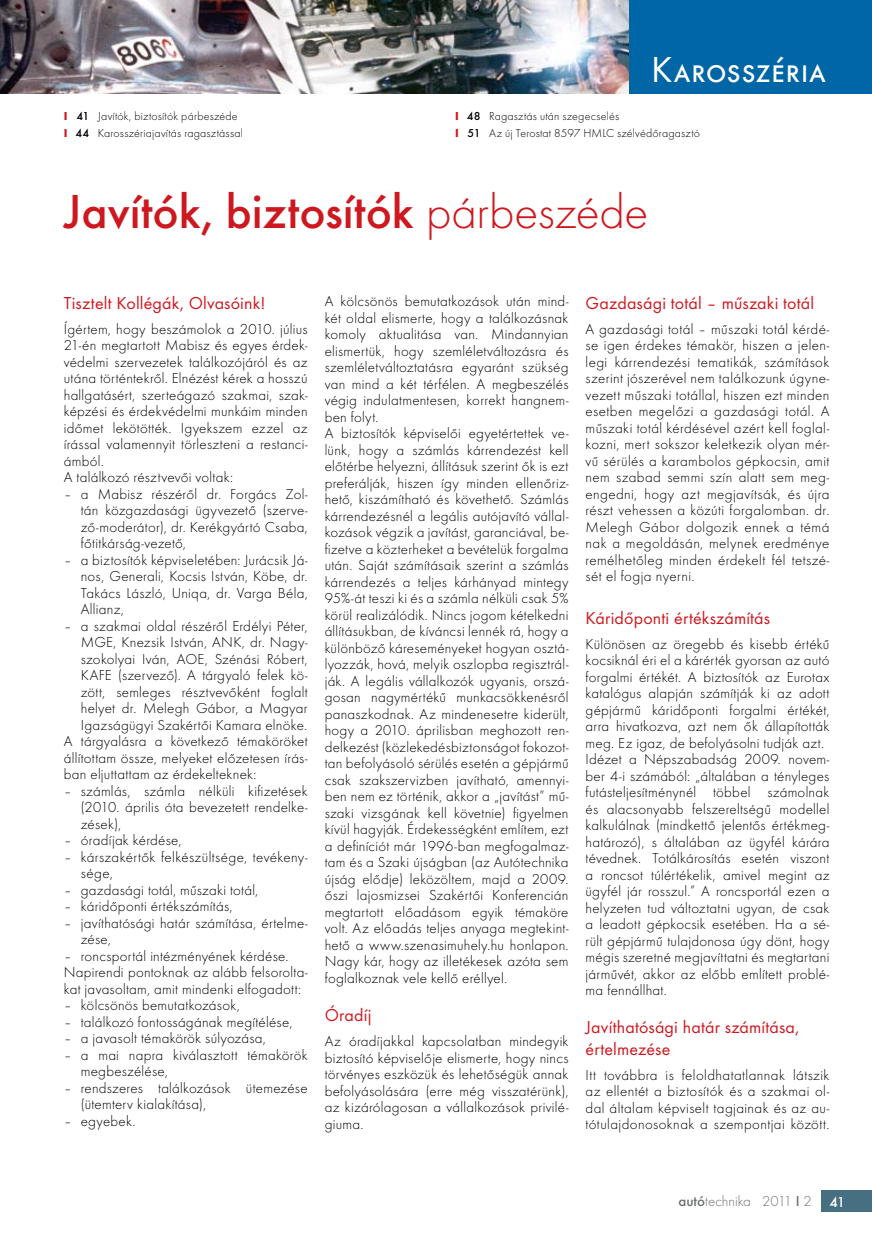
<style>
.page{position:relative;width:872px;height:1246px;background:#fff}
.page>*{position:absolute;margin:0;border:0;box-sizing:border-box;transform-origin:0 0}
.t1{font:500 49.5px "Futura TOT";letter-spacing:-.005em;color:#ce181f}
.t2{font:37.5px "Futura TOT Boo";color:#fff}
.t3{font:18px/21.6px "Futura TOT Boo";letter-spacing:.01em;color:#ce181f}
.t4{font:300 15px/16.5px "Futura TOT";letter-spacing:.015em;color:#000}
.t5{font:300 15px "Futura TOT";color:#6d6f71}
.t6{font:300 12px/16.5px "Futura TOT";letter-spacing:.015em;color:#000}
.s1{font-weight:700;color:#ce181f}
.s2{font-weight:500}
.s3{font-weight:300}
.s4{font-weight:500;color:#fff}
</style>
<div class="page">
<div style="left:821px;top:1191px;width:51px;height:21px;background:#467082"></div>
<img style="left:0;top:0;width:629px;height:94px">
<div style="left:629px;top:0;width:243px;height:94px;background:#0066a5"></div>
<p class="t2" style="left:651px;top:47px;width:176px">Karosszéria</p>
<p class="t6" style="left:64px;top:108px;width:181px"><span class="s1">I</span> <span class="s2">41</span> Javítók, biztosítók párbeszéde<br><span class="s1">I</span> <span class="s2">44</span> Karosszériajavítás ragasztással</p>
<p class="t6" style="left:455px;top:108px;width:246px"><span class="s1">I</span> <span class="s2">48</span> Ragasztás után szegecselés<br><span class="s1">I</span> <span class="s2">51</span> Az új Terostat 8597 HMLC szélvédőragasztó</p>
<p class="t1" style="left:64px;top:183px;width:586px">Javítók, biztosítók <span class="s3">párbeszéde</span></p>
<p class="t3" style="left:64px;top:292px;width:203px">Tisztelt Kollégák, Olvasóink!</p>
<p class="t4" style="left:64px;top:320px;width:245px">Ígértem, hogy beszámolok a 2010. július 21-én megtartott Mabisz és egyes érdek&shy;védelmi szervezetek találkozójáról és az utána történtekről. Elnézést kérek a hosszú hallgatásért, szerteágazó szakmai, szak&shy;képzési és érdekvédelmi munkáim minden időmet lekötötték. Igyekszem ezzel az írással valamennyit törleszteni a restanci&shy;ámból.<br>A találkozó résztvevői voltak:</p>
<p class="t4" style="left:81px;top:485px;width:228px;text-align:justify;text-indent:-17px">– a Mabisz részéről dr. Forgács Zol&shy;tán közgazdasági ügyvezető (szerve&shy;ző-moderátor), dr. Kerékgyártó Csaba, főtitkárság-vezető,</p>
<p class="t4" style="left:81px;top:551px;width:228px;text-align:justify;text-indent:-17px">– a biztosítók képviseletében: Jurácsik Já&shy;nos, Generali, Kocsis István, Köbe, dr.<br>Takács László, Uniqa, dr. Varga Béla, Allianz,</p>
<p class="t4" style="left:64px;top:617px;width:245px">– a szakmai oldal részéről Erdélyi Péter,</p>
<p class="t4" style="left:81px;top:634px;width:228px">MGE, Knezsik István, ANK, dr. Nagy-</p>
<p class="t4" style="left:81px;top:650px;width:228px">szokolyai Iván, AOE, Szénási Róbert,</p>
<p class="t4" style="left:81px;top:667px;width:228px">KAFE (szervező). A tárgyaló felek kö-</p>
<p class="t4" style="left:81px;top:683px;width:228px">zött, semleges résztvevőként foglalt</p>
<p class="t4" style="left:81px;top:700px;width:228px">helyet dr. Melegh Gábor, a Magyar</p>
<p class="t4" style="left:81px;top:716px;width:228px">Igazságügyi Szakértői Kamara elnöke.</p>
<p class="t4" style="left:64px;top:733px;width:245px">A tárgyalásra a következő témaköröket</p>
<p class="t4" style="left:64px;top:749px;width:245px">állítottam össze, melyeket előzetesen írás-</p>
<p class="t4" style="left:64px;top:766px;width:194px">ban eljuttattam az érdekelteknek:</p>
<p class="t4" style="left:81px;top:782px;width:228px;text-align:justify;text-indent:-17px">– számlás, számla nélküli kifizetések (2010. április óta bevezetett rendelke&shy;zések),</p>
<p class="t4" style="left:64px;top:832px;width:119px">– óradíjak kérdése,</p>
<p class="t4" style="left:81px;top:848px;width:228px;text-indent:-17px">– kárszakértők felkészültsége, tevékeny&shy;sége,</p>
<p class="t4" style="left:64px;top:881px;width:196px">– gazdasági totál, műszaki totál,</p>
<p class="t4" style="left:64px;top:898px;width:170px">– káridőponti értékszámítás,</p>
<p class="t4" style="left:81px;top:914px;width:228px;text-indent:-17px">– javíthatósági határ számítása, értelme&shy;zése,</p>
<p class="t4" style="left:64px;top:947px;width:245px">– roncsportál intézményének kérdése.<br>Napirendi pontoknak az alább felsorolta&shy;kat javasoltam, amit mindenki elfogadott:</p>
<p class="t4" style="left:64px;top:997px;width:177px">– kölcsönös bemutatkozások,</p>
<p class="t4" style="left:64px;top:1013px;width:230px">– találkozó fontosságának megítélése,</p>
<p class="t4" style="left:64px;top:1030px;width:203px">– a javasolt témakörök súlyozása,</p>
<p class="t4" style="left:81px;top:1046px;width:228px;text-indent:-17px">– a mai napra kiválasztott témakörök megbeszélése,</p>
<p class="t4" style="left:81px;top:1079px;width:228px;text-indent:-17px">– rendszeres találkozások ütemezése (ütemterv kialakítása),</p>
<p class="t4" style="left:64px;top:1112px;width:73px">– egyebek.</p>
<p class="t4" style="left:325px;top:293px;width:245px">A kölcsönös bemutatkozások után mind&shy;két oldal elismerte, hogy a találkozásnak komoly aktualitása van. Mindannyian elismertük, hogy szemléletváltozásra és szemléletváltoztatásra egyaránt szükség van mind a két térfélen. A megbeszélés végig indulatmentesen, korrekt hangnem&shy;ben folyt.<br>A biztosítók képviselői egyetértettek ve&shy;lünk, hogy a számlás kárrendezést kell előtérbe helyezni, állításuk szerint ők is ezt preferálják, hiszen így minden ellenőriz&shy;hető, kiszámítható és követhető. Számlás kárrendezésnél a legális autójavító vállal&shy;kozások végzik a javítást, garanciával, be&shy;fizetve a közterheket a bevételük forgalma után. Saját számításaik szerint a számlás kárrendezés a teljes kárhányad mintegy 95%-át teszi ki és a számla nélküli csak 5% körül realizálódik. Nincs jogom kételkedni állításukban, de kíváncsi lennék rá, hogy a különböző káreseményeket hogyan osztá&shy;lyozzák, hová, melyik oszlopba regisztrál&shy;ják. A legális vállalkozók ugyanis, orszá&shy;gosan nagymértékű munkacsökkenésről panaszkodnak. Az mindenesetre kiderült, hogy a 2010. áprilisban meghozott ren&shy;delkezést (közlekedésbiztonságot fokozot&shy;tan befolyásoló sérülés esetén a gépjármű csak szakszervizben javítható, amennyi&shy;ben nem ez történik, akkor a „javítást” mű&shy;szaki vizsgának kell követnie) figyelmen kívül hagyják. Érdekességként említem, ezt a definíciót már 1996-ban megfogalmaz&shy;tam és a Szaki újságban (az Autótechnika újság elődje) leközöltem, majd a 2009. őszi lajosmizsei Szakértői Konferencián megtartott előadásom egyik témaköre volt. Az előadás teljes anyaga megtekint&shy;hető a www.szenasimuhely.hu honlapon.<br>Nagy kár, hogy az illetékesek azóta sem foglalkoznak vele kellő eréllyel.</p>
<p class="t3" style="left:325px;top:1004px;width:48px">Óradíj</p>
<p class="t4" style="left:325px;top:1033px;width:245px;text-align:justify">Az óradíjakkal kapcsolatban mindegyik biztosító képviselője elismerte, hogy nincs törvényes eszközük és lehetőségük annak befolyásolására (erre még visszatérünk), az kizárólagosan a vállalkozások privilé&shy;giuma.</p>
<p class="t3" style="left:585px;top:292px;width:230px">Gazdasági totál – műszaki totál</p>
<p class="t4" style="left:585px;top:320px;width:245px;text-align:justify">A gazdasági totál – műszaki totál kérdé&shy;se igen érdekes témakör, hiszen a jelen&shy;legi kárrendezési tematikák, számítások szerint jószerével nem találkozunk úgyne&shy;vezett műszaki totállal, hiszen ezt minden esetben megelőzi a gazdasági totál. A műszaki totál kérdésével azért kell foglal&shy;kozni, mert sokszor keletkezik olyan mér&shy;vű sérülés a karambolos gépkocsin, amit nem szabad semmi szín alatt sem meg&shy;engedni, hogy azt megjavítsák, és újra részt vehessen a közúti forgalomban. dr.<br>Melegh Gábor dolgozik ennek a témá nak a megoldásán, melynek eredménye remélhetőleg minden érdekelt fél tetszé&shy;sét el fogja nyerni.</p>
<p class="t3" style="left:585px;top:607px;width:186px">Káridőponti értékszámítás</p>
<p class="t4" style="left:585px;top:635px;width:245px">Különösen az öregebb és kisebb értékű kocsiknál éri el a kárérték gyorsan az autó forgalmi értékét. A biztosítók az Eurotax katalógus alapján számítják ki az adott gépjármű káridőponti forgalmi értékét, arra hivatkozva, azt nem ők állapították meg. Ez igaz, de befolyásolni tudják azt.<br>Idézet a Népszabadság 2009. novem&shy;ber 4-i számából: „általában a tényleges futásteljesítménynél többel számolnak és alacsonyabb felszereltségű modellel kalkulálnak (mindkettő jelentős értékmeg&shy;határozó), s általában az ügyfél kárára tévednek. Totálkárosítás esetén viszont a roncsot túlértékelik, amivel megint az ügyfél jár rosszul.” A roncsportál ezen a helyzeten tud változtatni ugyan, de csak a leadott gépkocsik esetében. Ha a sé&shy;rült gépjármű tulajdonosa úgy dönt, hogy mégis szeretné megjavíttatni és megtartani járművét, akkor az előbb említett problé&shy;ma fennállhat.</p>
<p class="t3" style="left:585px;top:1016px;width:215px">Javíthatósági határ számítása, értelmezése</p>
<p class="t4" style="left:585px;top:1067px;width:245px;text-align:justify">Itt továbbra is feloldhatatlannak látszik az ellentét a biztosítók és a szakmai ol&shy;dal általam képviselt tagjainak és az au&shy;tótulajdonosoknak a szempontjai között.</p>
<p class="t5" style="left:678px;top:1193px;width:168px"><span class="s2">autó</span>technika 2011 <span class="s2">I</span> 2 <span class="s4">41</span></p>
</div>
